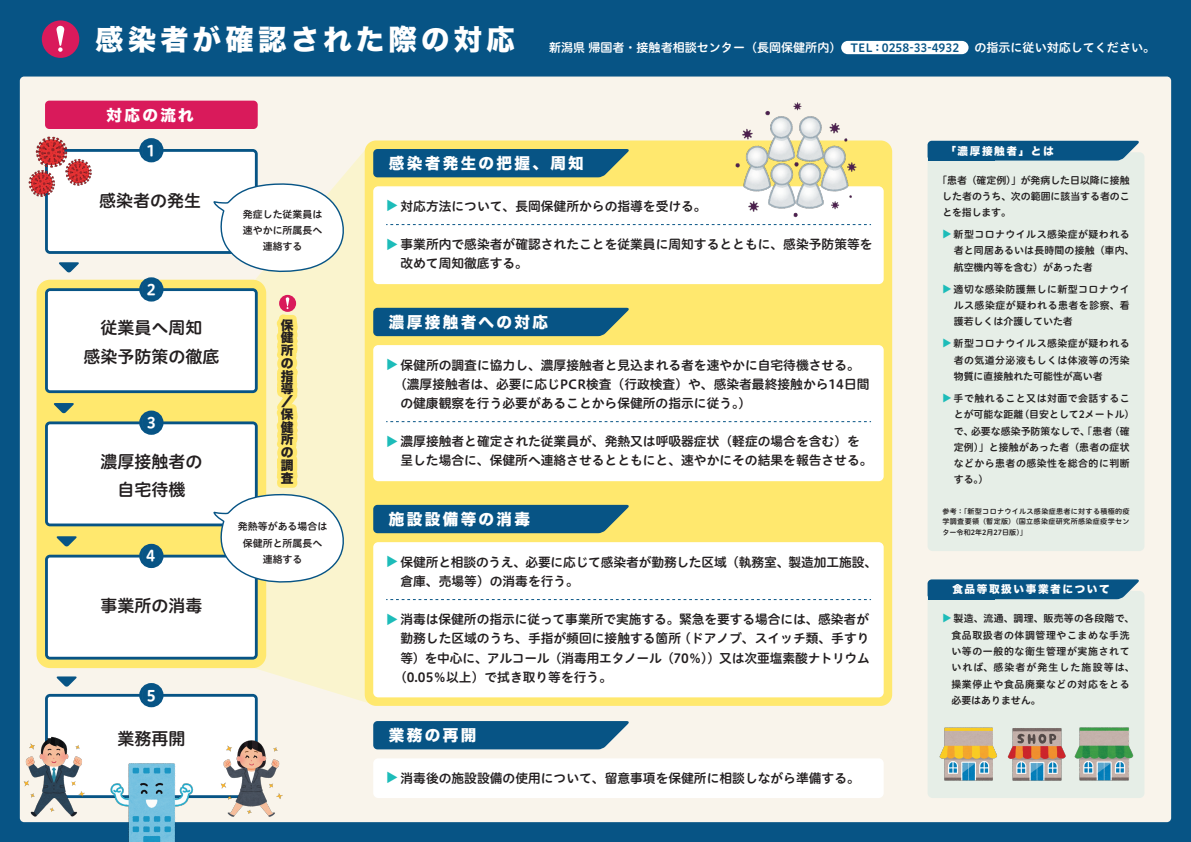
<style>
.page{position:relative;width:1191px;height:842px;background:#075485}
.page>*{position:absolute;margin:0;border:0;box-sizing:border-box;transform-origin:0 0}
.t1{font:28.3px "Hiragino Sans W8";letter-spacing:.15em;color:#fff}
.t2{font:19.5px "Hiragino UD Sans R Std W6";color:#fff}
.t3{font:17px/28.4px "Hiragino UD Sans R Std W6";color:#231f20;text-align:center}
.t4{font:15.6px "Hiragino Sans W8";letter-spacing:.15em;color:#fff}
.t5{font:12.8px/19.1px "Hiragino UD Sans R Std W6";color:#231f20}
.t6{font:12.8px/12.8px "Hiragino Sans W8";color:#231f20;text-align:justify}
.t7{font:12.8px "Hiragino UD Sans R Std W6";color:#1dbcb9}
.t8{font:12px "Hiragino UD Sans R Std W6";color:#fff}
.t9{font:11.3px "Hiragino UD Sans R Std W6";color:#075485}
.t10{font:10.6px "Hiragino Sans W8";letter-spacing:.15em;color:#fff}
.t11{font:9.9px/16.3px "Hiragino UD Sans R Std W6";letter-spacing:.025em;color:#231f20;text-align:justify}
.t12{font:9.9px/16.3px "Hiragino UD Sans R Std W6";letter-spacing:.06em;color:#231f20}
.t13{font:9.9px/16.3px "Hiragino UD Sans R Std W6";color:#231f20;text-align:center}
.t14{font:9.9px "Hiragino UD Sans R Std W6";color:#1dbcb9}
.t15{font:7.1px/10.6px "Hiragino UD Sans R Std W6";letter-spacing:.045em;color:#231f20;text-align:justify}
.s1{color:#075485}
</style>
<div class="page">
<div style="left:20px;top:77px;width:1151px;height:745px;background:#f9f4eb;border-radius:4px"></div>
<svg style="left:255px;top:150px;width:110px;height:552px;fill:#faf4ce"></svg>
<div style="left:37px;top:280px;width:229px;height:388px;background:#ffe86e"></div>
<svg style="left:45px;top:694px;width:213px;height:104px;background:#eef3f6"></svg>
<div style="left:139px;top:683px;width:24px;height:24px;border:7px solid #075485;border-radius:50%"></div>
<svg style="left:56px;top:676px;width:21px;height:11px"></svg>
<div style="left:927px;top:152px;width:217px;height:399px;background:#e6eee7;border-radius:5px"></div>
<svg style="left:927px;top:141px;width:212px;height:20px;background:#155e8b"></svg>
<div style="left:927px;top:151px;width:67px;height:10px;background:#075485"></div>
<div style="left:927px;top:591px;width:217px;height:207px;background:#e6eee7;border-radius:5px"></div>
<svg style="left:927px;top:579px;width:212px;height:20px;background:#175f8c"></svg>
<div style="left:927px;top:590px;width:67px;height:9px;background:#075485"></div>
<div style="left:365px;top:140px;width:527px;height:566px;background:#ffe86e"></div>
<div style="left:373px;top:308px;width:256px;height:28px;background:#075485"></div>
<div style="left:373px;top:345px;width:510px;height:136px;background:#fff;border-radius:5px"></div>
<svg style="left:386px;top:421px;width:485px;height:1px"></svg>
<div style="left:373px;top:505px;width:256px;height:28px;background:#075485"></div>
<div style="left:373px;top:542px;width:510px;height:155px;background:#fff;border-radius:5px"></div>
<svg style="left:386px;top:599px;width:485px;height:1px"></svg>
<svg style="left:373px;top:721px;width:256px;height:28px;background:#135c8a"></svg>
<div style="left:373px;top:758px;width:510px;height:40px;background:#fff;border-radius:5px"></div>
<div style="left:373px;top:149px;width:256px;height:28px;background:#075485"></div>
<div style="left:373px;top:186px;width:510px;height:98px;background:#fff;border-radius:5px"></div>
<svg style="left:386px;top:224px;width:485px;height:1px"></svg>
<img style="left:28px;top:138px;width:17px;height:59px">
<img style="left:109px;top:758px;width:85px;height:84px">
<img style="left:23px;top:735px;width:64px;height:82px">
<img style="left:219px;top:736px;width:64px;height:81px">
<img style="left:732px;top:102px;width:128px;height:123px">
<img style="left:1007px;top:728px;width:59px;height:53px">
<img style="left:939px;top:727px;width:58px;height:54px">
<img style="left:1074px;top:727px;width:60px;height:54px">
<svg style="left:42px;top:20px;width:37px;height:38px"></svg>
<svg style="left:45px;top:26px;width:303px;height:634px;background:#dddbd2"></svg>
<div style="left:841px;top:41px;width:127px;height:13px;background:#fff;border-radius:7px"></div>
<h1 class="t1" style="left:95px;top:24px;width:421px">感染者が確認された際の対応</h1>
<p class="t8" style="left:549px;top:39px;width:607px">新潟県 帰国者・接触者相談センター（長岡保健所内）　　　　　　　　　　　 の指示に従い対応してください。</p>
<p class="t9" style="left:850px;top:39px;width:110px">TEL：0258-33-4932</p>
<p class="t4" style="left:107px;top:106px;width:89px">対応の流れ</p>
<h2 class="t2" style="left:142px;top:135px;width:21px">●<span class="s1">❶</span></h2>
<h3 class="t3" style="left:99px;top:185px;width:104px">感染者の発生</h3>
<h2 class="t2" style="left:142px;top:275px;width:21px">●<span class="s1">❷</span></h2>
<h3 class="t3" style="left:83px;top:313px;width:138px">従業員へ周知<br>感染予防策の徹底</h3>
<h2 class="t2" style="left:142px;top:408px;width:21px">●<span class="s1">❸</span></h2>
<h3 class="t3" style="left:100px;top:446px;width:104px">濃厚接触者の自宅待機</h3>
<h2 class="t2" style="left:142px;top:541px;width:21px">●<span class="s1">❹</span></h2>
<h3 class="t3" style="left:100px;top:591px;width:104px">事業所の消毒</h3>
<p class="t13" style="left:243px;top:205px;width:81px">発症した従業員は速やかに所属長へ連絡する</p>
<p class="t6" style="left:281px;top:319px;width:14px">保健所の指導／保健所の調査</p>
<p class="t13" style="left:238px;top:518px;width:91px">発熱等がある場合は保健所と所属長へ連絡する</p>
<h2 class="t2" style="left:142px;top:680px;width:21px">●<span class="s1">❺</span></h2>
<h3 class="t3" style="left:117px;top:724px;width:70px">業務再開</h3>
<p class="t4" style="left:389px;top:155px;width:196px">感染者発生の把握、周知</p>
<p class="t7" style="left:402px;top:199px;width:14px;rotate:90deg">▲</p>
<p class="t5" style="left:400px;top:196px;width:308px">対応方法について、長岡保健所からの指導を受ける。</p>
<p class="t7" style="left:402px;top:238px;width:14px;rotate:90deg">▲</p>
<p class="t5" style="left:400px;top:234px;width:474px">事業所内で感染者が確認されたことを従業員に周知するとともに、感染予防策等を改めて周知徹底する。</p>
<p class="t4" style="left:389px;top:314px;width:161px">濃厚接触者への対応</p>
<p class="t7" style="left:402px;top:358px;width:14px;rotate:90deg">▲</p>
<p class="t5" style="left:400px;top:355px;width:461px">保健所の調査に協力し、濃厚接触者と見込まれる者を速やかに自宅待機させる。</p>
<p class="t5" style="left:394px;top:374px;width:477px">（濃厚接触者は、必要に応じPCR検査（行政検査）や、感染者最終接触から14日間</p>
<p class="t5" style="left:400px;top:393px;width:352px">の健康観察を行う必要があることから保健所の指示に従う。）</p>
<p class="t7" style="left:402px;top:435px;width:14px;rotate:90deg">▲</p>
<p class="t5" style="left:400px;top:431px;width:473px">濃厚接触者と確定された従業員が、発熱又は呼吸器症状（軽症の場合を含む）を呈した場合に、保健所へ連絡させるとともにと、速やかにその結果を報告させる。</p>
<p class="t4" style="left:389px;top:511px;width:143px">施設設備等の消毒</p>
<p class="t7" style="left:402px;top:555px;width:14px;rotate:90deg">▲</p>
<p class="t5" style="left:400px;top:552px;width:478px">保健所と相談のうえ、必要に応じて感染者が勤務した区域（執務室、製造加工施設、倉庫、売場等）の消毒を行う。</p>
<p class="t7" style="left:402px;top:612px;width:14px;rotate:90deg">▲</p>
<p class="t5" style="left:400px;top:609px;width:470px">消毒は保健所の指示に従って事業所で実施する。緊急を要する場合には、感染者が</p>
<p class="t5" style="left:400px;top:628px;width:470px">勤務した区域のうち、手指が頻回に接触する箇所 （ドアノブ、スイッチ類、手すり</p>
<p class="t5" style="left:400px;top:647px;width:471px">等）を中心に、アルコール（消毒用エタノール（70％））又は次亜塩素酸ナトリウム</p>
<p class="t5" style="left:394px;top:667px;width:219px">（0.05％以上）で拭き取り等を行う。</p>
<p class="t4" style="left:389px;top:727px;width:89px">業務の再開</p>
<p class="t7" style="left:402px;top:771px;width:14px;rotate:90deg">▲</p>
<p class="t5" style="left:400px;top:768px;width:461px">消毒後の施設設備の使用について、留意事項を保健所に相談しながら準備する。</p>
<p class="t10" style="left:945px;top:145px;width:110px">「濃厚接触者」とは</p>
<p class="t11" style="left:942px;top:171px;width:189px;text-indent:-5px">「患者（確定例）」が発病した日以降に接触した者のうち、次の範囲に該当する者のことを指します。</p>
<p class="t14" style="left:954px;top:229px;width:11px;rotate:90deg">▲</p>
<p class="t11" style="left:953px;top:226px;width:182px;text-align:left">新型コロナウイルス感染症が疑われる者と同居あるいは長時間の接触（車内、航空機内等を含む）があった者　　</p>
<p class="t14" style="left:954px;top:284px;width:11px;rotate:90deg">▲</p>
<p class="t11" style="left:953px;top:280px;width:177px">適切な感染防護無しに新型コロナウイルス感染症が疑われる患者を診察、看護若しくは介護していた者</p>
<p class="t14" style="left:954px;top:338px;width:11px;rotate:90deg">▲</p>
<p class="t11" style="left:953px;top:335px;width:177px">新型コロナウイルス感染症が疑われる者の気道分泌液もしくは体液等の汚染物質に直接触れた可能性が高い者</p>
<p class="t14" style="left:954px;top:393px;width:11px;rotate:90deg">▲</p>
<p class="t11" style="left:953px;top:389px;width:182px;text-align:left">手で触れること又は対面で会話することが可能な距離（目安として2メートル）で、必要な感染予防策なしで、「患者（確定例）」と接触があった者（患者の症状などから患者の感染性を総合的に判断する。）</p>
<p class="t15" style="left:942px;top:505px;width:189px">参考：「新型コロナウイルス感染症患者に対する積極的疫学調査要領（暫定版）（国立感染症研究所感染症疫学センター令和2年2月27日版）」</p>
<p class="t10" style="left:952px;top:583px;width:159px">食品等取扱い事業者について</p>
<p class="t14" style="left:954px;top:613px;width:11px;rotate:90deg">▲</p>
<p class="t12" style="left:951px;top:610px;width:185px">製造、流通、調理、販売等の各段階で、食品取扱者の体調管理やこまめな手洗い等の一般的な衛生管理が実施されていれば、感染者が発生した施設等は、操業停止や食品廃棄などの対応をとる必要はありません。</p>
</div>
